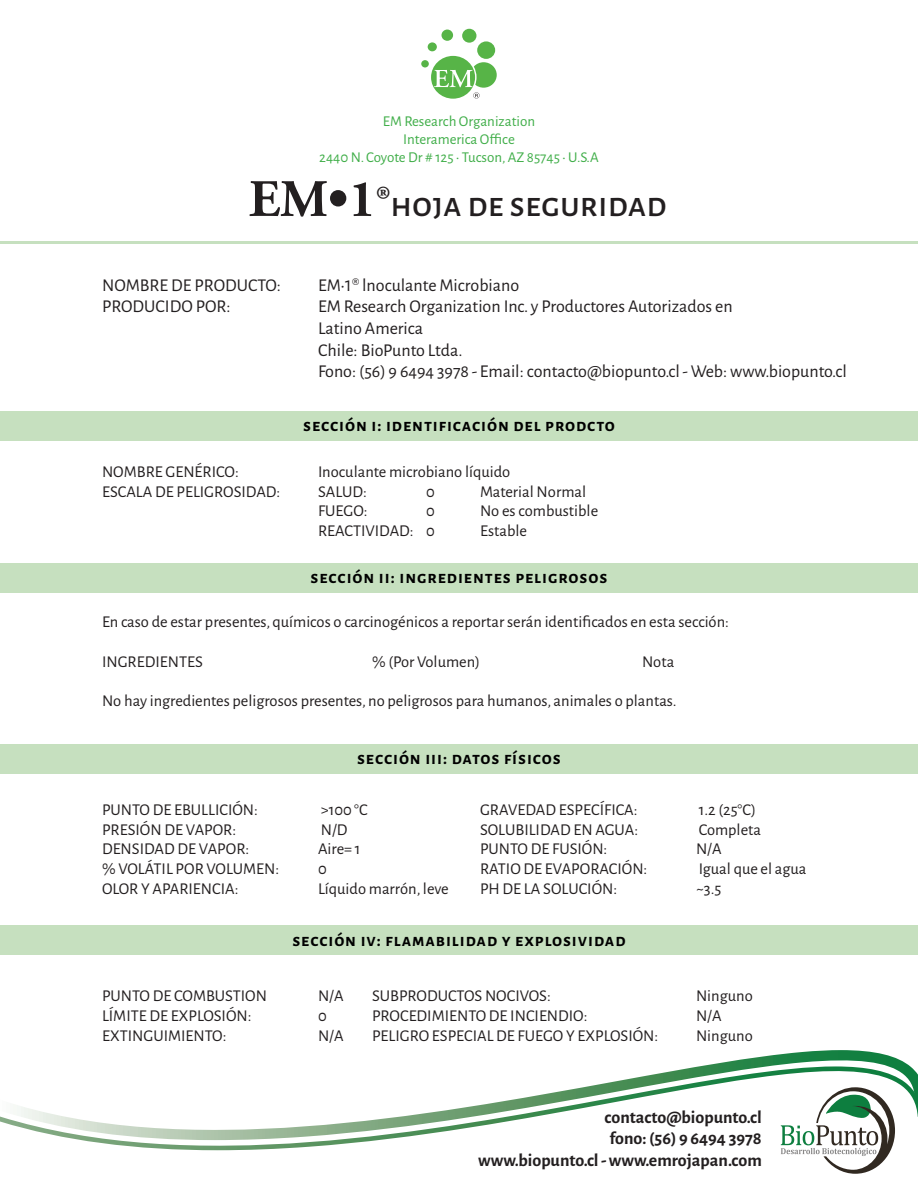
<style>
.page{position:relative;width:918px;height:1188px;background:#fff}
.page>*{position:absolute;margin:0;border:0;box-sizing:border-box;transform-origin:0 0}
.t1{font:500 36px "Alegreya Sans SC";color:#231f20}
.t2{font:18px/21.6px "Alegreya Sans";color:#231f20}
.t3{font:700 18px "Alegreya Sans SC";letter-spacing:.05em;color:#000}
.t4{font:700 18px/21.6px "Alegreya Sans";color:#231f20;text-align:right}
.t5{font:16.5px "Alegreya Sans";color:#231f20}
.t6{font:15px/18px "Alegreya Sans";color:#40ae49;text-align:center}
.s1{font-family:"Adobe Garamond Pro";font-weight:700;font-size:52.5px}
.s2{font-family:"Adobe Garamond Pro";font-weight:700;font-size:43.5px}
</style>
<div class="page">
<div style="left:0;top:411px;width:918px;height:30px;background:#c6e0bf"></div>
<div style="left:0;top:563px;width:918px;height:30px;background:#c6e0bf"></div>
<div style="left:0;top:744px;width:918px;height:30px;background:#c6e0bf"></div>
<div style="left:0;top:925px;width:918px;height:30px;background:#c6e0bf"></div>
<svg style="left:767px;top:1050px;width:123px;height:6px"></svg>
<svg style="left:0;top:1056px;width:918px;height:95px"></svg>
<svg style="left:781px;top:1087px;width:114px;height:87px"></svg>
<hr style="left:0;top:241px;width:918px;height:3px;background:#c6e0bf">
<div style="left:441px;top:30px;width:12px;height:11px;background:#57b447;border-radius:50%"></div>
<div style="left:462px;top:29px;width:14px;height:14px;background:#57b447;border-radius:50%"></div>
<div style="left:477px;top:41px;width:18px;height:18px;background:#57b447;border-radius:50%"></div>
<div style="left:428px;top:42px;width:9px;height:9px;background:#57b447;border-radius:50%"></div>
<div style="left:421px;top:60px;width:8px;height:7px;background:#57b447;border-radius:50%"></div>
<svg style="left:431px;top:56px;width:66px;height:43px"></svg>
<p class="t6" style="left:319px;top:111px;width:281px">EM Research Organization<br>Interamerica Office<br>2440 N. Coyote Dr # 125 • Tucson, AZ 85745 • U.S.A</p>
<h1 class="t1" style="left:249px;top:179px;width:419px"><span class="s1">EM•1</span><span class="s2">®</span>hoja de seguridad</h1>
<p class="t2" style="left:102px;top:273px;width:181px">NOMBRE DE PRODUCTO:</p>
<p class="t2" style="left:318px;top:273px;width:203px">EM•1® lnoculante Microbiano</p>
<p class="t2" style="left:102px;top:295px;width:130px">PRODUCIDO POR:</p>
<p class="t2" style="left:318px;top:295px;width:530px">EM Research Organization Inc. y Productores Autorizados en<br>Latino America<br>Chile: BioPunto Ltda.<br>Fono: (56) 9 6494 3978 - Email: contacto@biopunto.cl - Web: www.biopunto.cl</p>
<p class="t3" style="left:303px;top:412px;width:313px">sección i: identificación del prodcto</p>
<p class="t5" style="left:102px;top:460px;width:138px">NOMBRE GENÉRICO:</p>
<p class="t5" style="left:318px;top:460px;width:194px">Inoculante microbiano líquido</p>
<p class="t5" style="left:102px;top:480px;width:180px">ESCALA DE PELIGROSIDAD:</p>
<p class="t5" style="left:318px;top:480px;width:50px">SALUD:</p>
<p class="t5" style="left:426px;top:480px;width:10px">0</p>
<p class="t5" style="left:480px;top:480px;width:108px">Material Normal</p>
<p class="t5" style="left:318px;top:500px;width:51px">FUEGO:</p>
<p class="t5" style="left:426px;top:500px;width:10px">0</p>
<p class="t5" style="left:480px;top:500px;width:120px">No es combustible</p>
<p class="t5" style="left:318px;top:520px;width:118px">REACTIVIDAD: 0</p>
<p class="t5" style="left:480px;top:520px;width:48px">Estable</p>
<p class="t3" style="left:311px;top:564px;width:298px">sección ii: ingredientes peligrosos</p>
<p class="t5" style="left:102px;top:611px;width:628px">En caso de estar presentes, químicos o carcinogénicos a reportar serán identificados en esta sección:</p>
<p class="t5" style="left:102px;top:650px;width:102px">INGREDIENTES</p>
<p class="t5" style="left:372px;top:650px;width:109px">% (Por Volumen)</p>
<p class="t5" style="left:642px;top:650px;width:34px">Nota</p>
<p class="t5" style="left:102px;top:690px;width:576px">No hay ingredientes peligrosos presentes, no peligrosos para humanos, animales o plantas.</p>
<p class="t3" style="left:357px;top:745px;width:205px">sección iii: datos físicos</p>
<p class="t5" style="left:102px;top:798px;width:157px">PUNTO DE EBULLICIÓN:</p>
<p class="t5" style="left:321px;top:798px;width:48px">&gt;100 °C</p>
<p class="t5" style="left:480px;top:798px;width:159px">GRAVEDAD ESPECÍFICA:</p>
<p class="t5" style="left:699px;top:798px;width:59px">1.2 (25°C)</p>
<p class="t5" style="left:102px;top:818px;width:136px">PRESIÓN DE VAPOR:</p>
<p class="t5" style="left:321px;top:818px;width:28px">N/D</p>
<p class="t5" style="left:480px;top:818px;width:160px">SOLUBILIDAD EN AGUA:</p>
<p class="t5" style="left:699px;top:818px;width:64px">Completa</p>
<p class="t5" style="left:102px;top:838px;width:149px">DENSIDAD DE VAPOR:</p>
<p class="t5" style="left:318px;top:838px;width:44px">Aire= 1</p>
<p class="t5" style="left:480px;top:838px;width:129px">PUNTO DE FUSIÓN:</p>
<p class="t5" style="left:696px;top:838px;width:27px">N/A</p>
<p class="t5" style="left:102px;top:858px;width:179px">% VOLÁTIL POR VOLUMEN:</p>
<p class="t5" style="left:318px;top:858px;width:10px">0</p>
<p class="t5" style="left:480px;top:858px;width:169px">RATIO DE EVAPORACIÓN:</p>
<p class="t5" style="left:699px;top:858px;width:109px">Igual que el agua</p>
<p class="t5" style="left:102px;top:877px;width:138px">OLOR Y APARIENCIA:</p>
<p class="t5" style="left:318px;top:877px;width:132px">Líquido marrón, leve</p>
<p class="t5" style="left:480px;top:877px;width:139px">PH DE LA SOLUCIÓN:</p>
<p class="t5" style="left:696px;top:877px;width:27px">~3.5</p>
<p class="t3" style="left:292px;top:927px;width:335px">sección iv: flamabilidad y explosividad</p>
<p class="t5" style="left:102px;top:985px;width:167px">PUNTO DE COMBUSTION</p>
<p class="t5" style="left:318px;top:985px;width:27px">N/A</p>
<p class="t5" style="left:372px;top:985px;width:180px">SUBPRODUCTOS NOCIVOS:</p>
<p class="t5" style="left:696px;top:985px;width:58px">Ninguno</p>
<p class="t5" style="left:102px;top:1004px;width:151px">LÍMITE DE EXPLOSIÓN:</p>
<p class="t5" style="left:318px;top:1004px;width:10px">0</p>
<p class="t5" style="left:372px;top:1004px;width:217px">PROCEDIMIENTO DE INCIENDIO:</p>
<p class="t5" style="left:696px;top:1004px;width:27px">N/A</p>
<p class="t5" style="left:102px;top:1024px;width:126px">EXTINGUIMIENTO:</p>
<p class="t5" style="left:318px;top:1024px;width:27px">N/A</p>
<p class="t5" style="left:372px;top:1024px;width:288px">PELIGRO ESPECIAL DE FUEGO Y EXPLOSIÓN:</p>
<p class="t5" style="left:696px;top:1024px;width:58px">Ninguno</p>
<p class="t4" style="left:478px;top:1105px;width:285px">contacto@biopunto.cl<br>fono: (56) 9 6494 3978<br>www.biopunto.cl - www.emrojapan.com</p>
</div>
